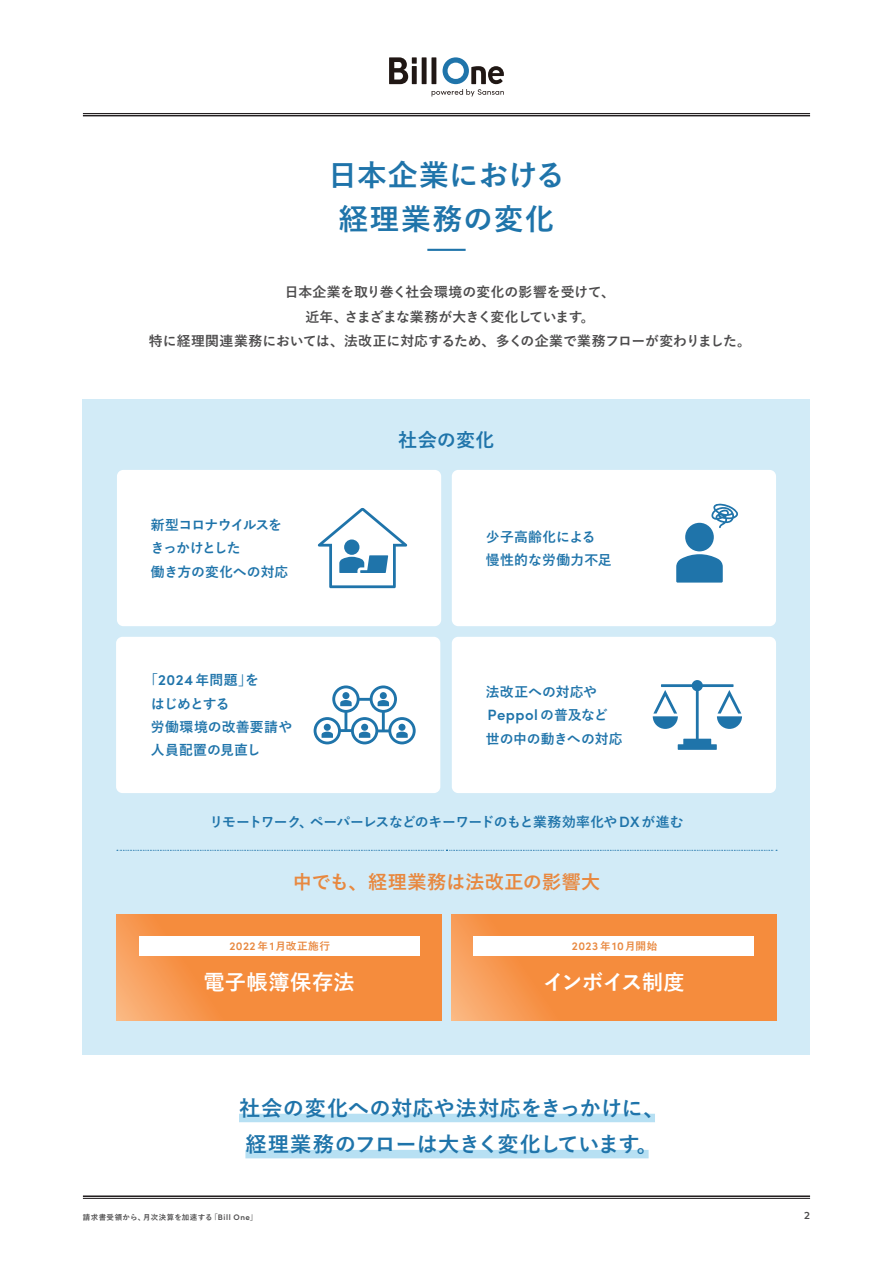
<style>
.page{position:relative;width:893px;height:1263px;background:#fff}
.page>*{position:absolute;margin:0;border:0;box-sizing:border-box;transform-origin:0 0}
.t1{font:700 29.7px/44.7px "Yu Go";letter-spacing:.025em;color:#1f74aa;text-align:center}
.t2{font:700 21.3px/36.2px "Yu Go";letter-spacing:-.005em;color:#1f74aa;text-align:center}
.t3{font:700 21.3px "Yu Go";letter-spacing:.005em;color:#fff}
.t4{font:700 21.3px "Yu Go";letter-spacing:-.04em;color:#fff}
.t5{font:700 19.2px "Yu Go";letter-spacing:.005em;color:#e8883f}
.t6{font:700 19.2px "Yu Go";letter-spacing:.01em;color:#1f74aa}
.t7{font:600 14.85px "Sofia Pro";letter-spacing:.035em;color:#1f74aa}
.t8{font:700 13.8px/24.5px "Yu Go";letter-spacing:-.005em;color:#4c4b4c;text-align:center}
.t9{font:700 13.8px "Yu Go";letter-spacing:-.035em;color:#1f74aa}
.t10{font:700 13.8px/23.4px "Yu Go";letter-spacing:.01em;color:#1f74aa}
.t11{font:700 13.8px/23.4px "Yu Go";letter-spacing:-.045em;color:#1f74aa}
.t12{font:700 13.8px "Yu Go";letter-spacing:-.01em;color:#1f74aa}
.t13{font:700 13.8px/23.4px "Yu Go";letter-spacing:.015em;color:#1f74aa}
.t14{font:700 11.7px "Texta";color:#4c4b4c}
.t15{font:600 11.55px "Sofia Pro";letter-spacing:.045em;color:#e8883f}
.t16{font:700 10.65px "Yu Go";letter-spacing:.05em;color:#e8883f}
.t17{font:700 7.5px "Yu Go";letter-spacing:.06em;color:#4c4b4c}
.s1{font-family:"Sofia Pro";font-weight:600;font-size:14.85px}
.s2{font-family:"Yu Go";font-weight:700;font-size:13.8px}
.s3{font-family:"Sofia Pro";font-weight:600;font-size:11.55px}
.s4{font-family:"Yu Go";font-weight:700;font-size:10.65px}
.s5{font-family:"Sofia Pro";font-weight:600;font-size:8.1px}
</style>
<div class="page">
<div style="left:422px;top:57px;width:5px;height:27px;background:#201714"></div>
<div style="left:431px;top:57px;width:5px;height:27px;background:#928e8c"></div>
<svg style="left:389px;top:57px;width:28px;height:27px"></svg>
<svg style="left:432px;top:57px;width:72px;height:40px"></svg>
<hr style="left:83px;top:113px;width:727px;height:1px;background:#231f20">
<hr style="left:83px;top:115px;width:727px;height:1px;background:#231f20">
<hr style="left:83px;top:1195px;width:727px;height:2px;background:#231f20">
<hr style="left:83px;top:1198px;width:727px;height:1px;background:#231f20">
<hr style="left:427px;top:249px;width:39px;height:2px;background:#1f74aa">
<div style="left:239px;top:1114px;width:416px;height:8px;background:#b7e0f3"></div>
<div style="left:245px;top:1150px;width:404px;height:8px;background:#b7e0f3"></div>
<div style="left:83px;top:399px;width:727px;height:655px;background:#d2ebf7"></div>
<svg style="left:117px;top:914px;width:324px;height:106px;background:#f59145"></svg>
<div style="left:139px;top:936px;width:280px;height:19px;background:#fff"></div>
<svg style="left:452px;top:914px;width:324px;height:106px;background:#f59145"></svg>
<div style="left:474px;top:936px;width:280px;height:19px;background:#fff"></div>
<svg style="left:117px;top:850px;width:660px;height:1px"></svg>
<div style="left:117px;top:470px;width:324px;height:156px;background:#fff;border-radius:6px"></div>
<div style="left:116px;top:637px;width:324px;height:156px;background:#fff;border-radius:6px"></div>
<div style="left:452px;top:470px;width:324px;height:156px;background:#fff;border-radius:6px"></div>
<div style="left:452px;top:637px;width:324px;height:156px;background:#fff;border-radius:6px"></div>
<svg style="left:317px;top:508px;width:91px;height:80px"></svg>
<svg style="left:314px;top:685px;width:102px;height:59px"></svg>
<svg style="left:653px;top:680px;width:89px;height:70px"></svg>
<svg style="left:711px;top:503px;width:27px;height:25px"></svg>
<div style="left:685px;top:523px;width:29px;height:28px;background:#1f74aa;border-radius:50%"></div>
<svg style="left:676px;top:554px;width:47px;height:29px"></svg>
<h1 class="t1" style="left:328px;top:153px;width:239px">日本企業における経理業務の変化</h1>
<p class="t8" style="left:149px;top:280px;width:604px">日本企業を取り巻く社会環境の変化の影響を受けて、<br>近年、さまざまな業務が大きく変化しています。<br>特に経理関連業務においては、法改正に対応するため、多くの企業で業務フローが変わりました。</p>
<h3 class="t6" style="left:398px;top:429px;width:98px">社会の変化</h3>
<p class="t11" style="left:151px;top:513px;width:139px">新型コロナウイルスをきっかけとした<br>働き方の変化への対応</p>
<p class="t13" style="left:486px;top:525px;width:127px">少子高齢化による慢性的な労働力不足</p>
<p class="t10" style="left:151px;top:669px;width:143px;text-indent:-7px">「<span class="s1">2024</span>年問題」を<br>はじめとする<br>労働環境の改善要請や人員配置の見直し</p>
<p class="t12" style="left:486px;top:684px;width:113px">法改正への対応や</p>
<p class="t7" style="left:488px;top:704px;width:122px">Peppol<span class="s2">の普及など</span></p>
<p class="t12" style="left:486px;top:731px;width:138px">世の中の動きへの対応</p>
<p class="t9" style="left:209px;top:814px;width:475px">リモートワーク、ペーパーレスなどのキーワードのもと業務効率化や <span class="s1">DX</span> が進む</p>
<h3 class="t5" style="left:293px;top:871px;width:309px">中でも、経理業務は法改正の影響大</h3>
<p class="t16" style="left:229px;top:940px;width:102px"><span class="s3">2022</span>年<span class="s3">1</span>月改正施行</p>
<h2 class="t3" style="left:203px;top:970px;width:153px">電子帳簿保存法</h2>
<p class="t15" style="left:572px;top:937px;width:87px">2023 <span class="s4">年</span>10<span class="s4">月開始</span></p>
<h2 class="t4" style="left:543px;top:970px;width:143px">インボイス制度</h2>
<h2 class="t2" style="left:239px;top:1090px;width:427px">社会の変化への対応や法対応をきっかけに、経理業務のフローは大きく変化しています。</h2>
<p class="t17" style="left:83px;top:1212px;width:176px">請求書受領から、月次決算を加速する「<span class="s5">Bill One</span>」</p>
<p class="t14" style="left:804px;top:1209px;width:7px">2</p>
</div>
